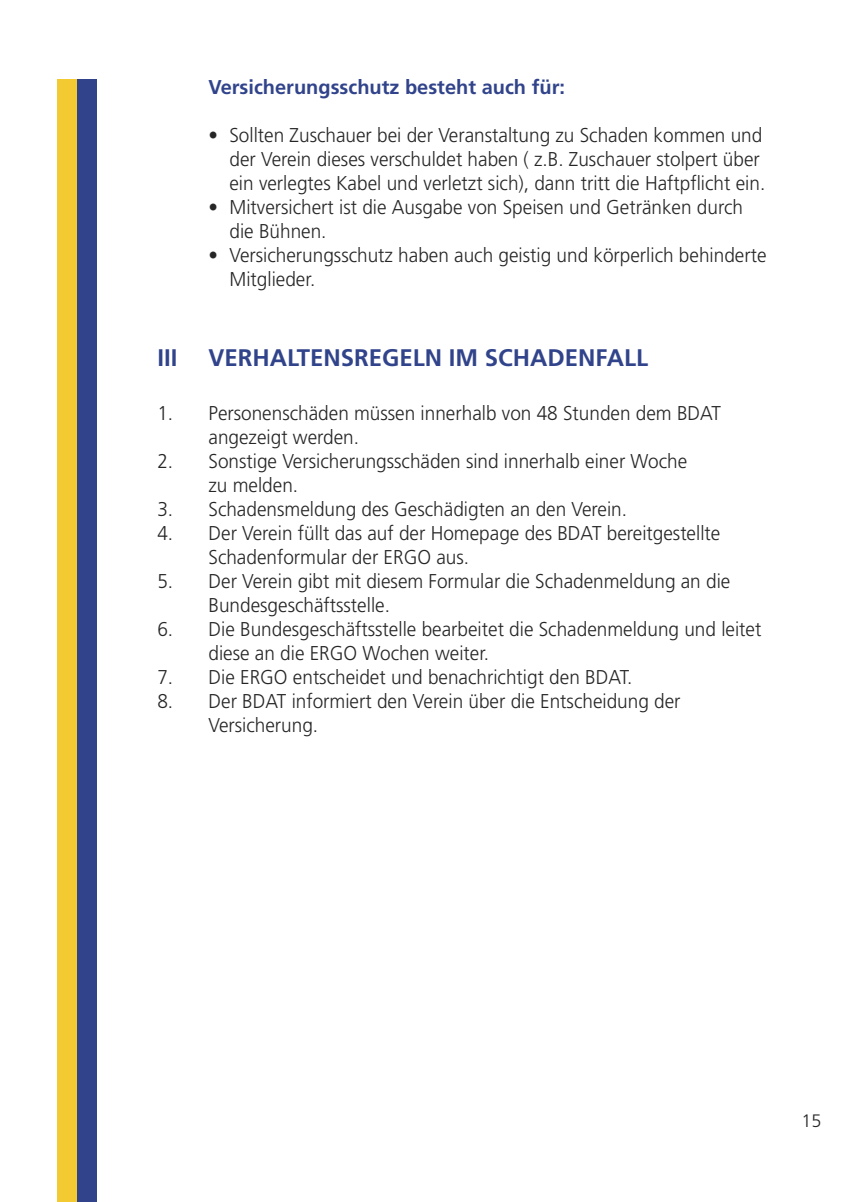
<style>
.page{position:relative;width:851px;height:1202px;background:#fff}
.page>*{position:absolute;margin:0;border:0;box-sizing:border-box;transform-origin:0 0}
.t1{font:700 24px "Frutiger";color:#31448b}
.t2{font:300 20px/24px "Frutiger";color:#272627;scale:.95 1}
.t3{font:700 20px "Frutiger";color:#31448b}
.t4{font:300 18px "Frutiger";color:#272627}
</style>
<div class="page">
<div style="left:77px;top:79px;width:19px;height:1123px;background:#31448b"></div>
<div style="left:57px;top:79px;width:20px;height:1123px;background:#f3ca32"></div>
<p class="t3" style="left:208px;top:79px;width:358px">Versicherungsschutz besteht auch für:</p>
<p class="t2" style="left:229px;top:125px;width:565px;text-indent:-21px">• Sollten Zuschauer bei der Veranstaltung zu Schaden kommen und der Verein dieses verschuldet haben ( z.B. Zuschauer stolpert über ein verlegtes Kabel und verletzt sich), dann tritt die Haftpflicht ein.</p>
<p class="t2" style="left:229px;top:197px;width:542px;text-indent:-21px">• Mitversichert ist die Ausgabe von Speisen und Getränken durch die Bühnen.</p>
<p class="t2" style="left:229px;top:245px;width:566px;text-indent:-21px">• Versicherungsschutz haben auch geistig und körperlich behinderte<br>Mitglieder.</p>
<p class="t1" style="left:157px;top:348px;width:21px">III</p>
<p class="t1" style="left:208px;top:348px;width:441px">VERHALTENSREGELN IM SCHADENFALL</p>
<p class="t2" style="left:208px;top:403px;width:541px;text-indent:-51px">1. Personenschäden müssen innerhalb von 48 Stunden dem BDAT angezeigt werden.</p>
<p class="t2" style="left:208px;top:451px;width:505px;text-indent:-51px">2. Sonstige Versicherungsschäden sind innerhalb einer Woche zu melden.</p>
<p class="t2" style="left:157px;top:499px;width:496px">3. Schadensmeldung des Geschädigten an den Verein.</p>
<p class="t2" style="left:208px;top:523px;width:540px;text-indent:-51px">4. Der Verein füllt das auf der Homepage des BDAT bereitgestellte<br>Schadenformular der ERGO aus.</p>
<p class="t2" style="left:208px;top:571px;width:551px;text-indent:-51px">5. Der Verein gibt mit diesem Formular die Schadenmeldung an die<br>Bundesgeschäftsstelle.</p>
<p class="t2" style="left:208px;top:619px;width:583px;text-indent:-51px">6. Die Bundesgeschäftsstelle bearbeitet die Schadenmeldung und leitet diese an die ERGO Wochen weiter.</p>
<p class="t2" style="left:157px;top:667px;width:501px">7. Die ERGO entscheidet und benachrichtigt den BDAT.</p>
<p class="t2" style="left:208px;top:691px;width:498px;text-indent:-51px">8. Der BDAT informiert den Verein über die Entscheidung der<br>Versicherung.</p>
<p class="t4" style="left:801px;top:1114px;width:21px">15</p>
</div>
